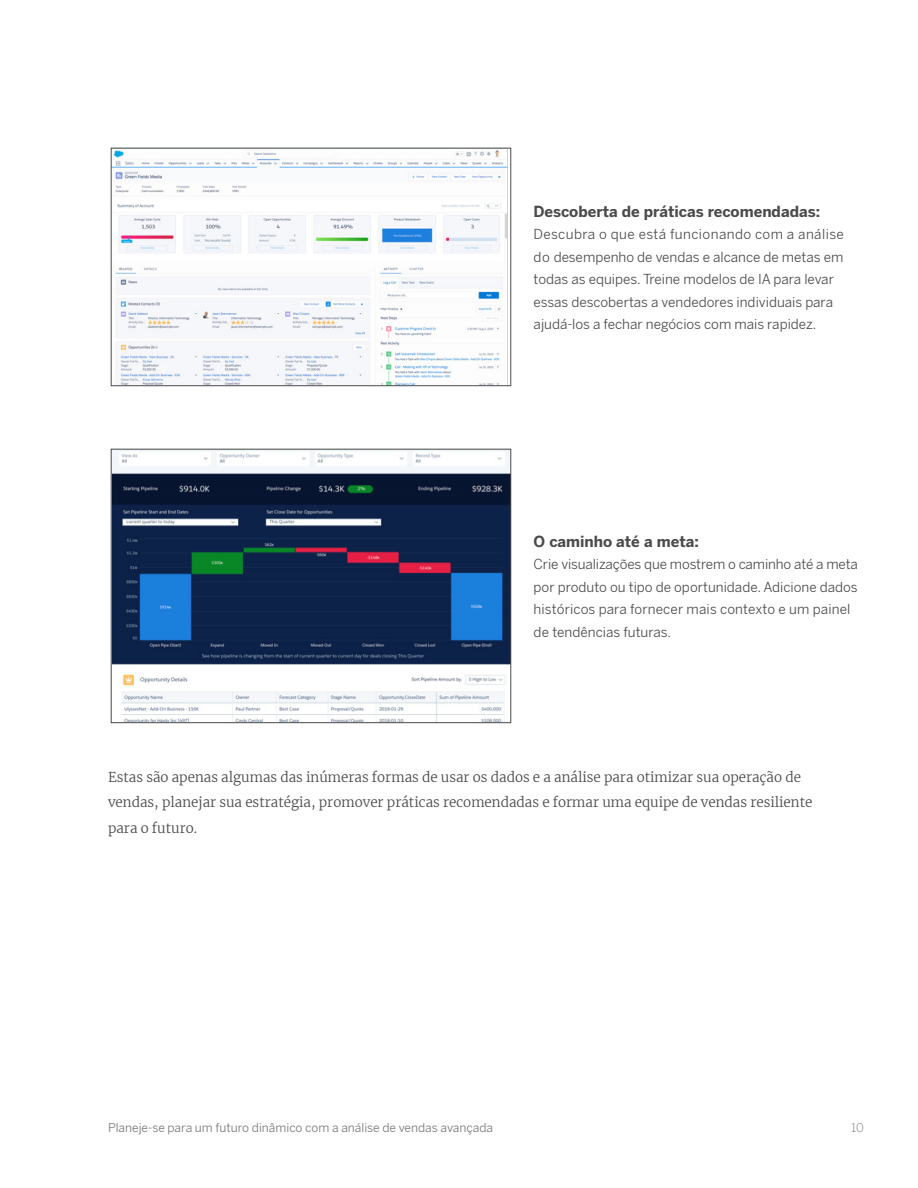
<style>
.page{position:relative;width:918px;height:1188px;background:#fff}
.page>*{position:absolute;margin:0;border:0;box-sizing:border-box;transform-origin:0 0}
.t1{font:700 15px "Benton Sans";color:#4b4b4b}
.t2{font:13.5px/22.5px "Benton Sans";color:#4b4b4b}
.t3{font:300 13.5px/25.5px "Merriweather";color:#4b4b4b}
.t4{font:12px "Benton Sans";color:#777877}
.t5{font:300 12px "Benton Sans";color:#777877}
</style>
<div class="page">
<img style="left:113px;top:150px;width:395px;height:234px">
<div style="left:111px;top:148px;width:400px;height:238px;border:1px solid #4b4b4b"></div>
<img style="left:113px;top:451px;width:396px;height:270px">
<div style="left:111px;top:449px;width:400px;height:274px;border:1px solid #4b4b4b"></div>
<p class="t1" style="left:534px;top:202px;width:288px">Descoberta de práticas recomendadas:</p>
<p class="t2" style="left:534px;top:223px;width:312px">Descubra o que está funcionando com a análise do desempenho de vendas e alcance de metas em todas as equipes. Treine modelos de IA para levar essas descobertas a vendedores individuais para ajudá-los a fechar negócios com mais rapidez.</p>
<p class="t1" style="left:534px;top:532px;width:167px">O caminho até a meta:</p>
<p class="t2" style="left:534px;top:553px;width:326px">Crie visualizações que mostrem o caminho até a meta por produto ou tipo de oportunidade. Adicione dados históricos para fornecer mais contexto e um painel de tendências futuras.</p>
<p class="t3" style="left:108px;top:764px;width:706px">Estas são apenas algumas das inúmeras formas de usar os dados e a análise para otimizar sua operação de vendas, planejar sua estratégia, promover práticas recomendadas e formar uma equipe de vendas resiliente para o futuro.</p>
<p class="t4" style="left:108px;top:1121px;width:387px">Planeje-se para um futuro dinâmico com a análise de vendas avançada</p>
<p class="t5" style="left:851px;top:1121px;width:14px">10</p>
</div>
